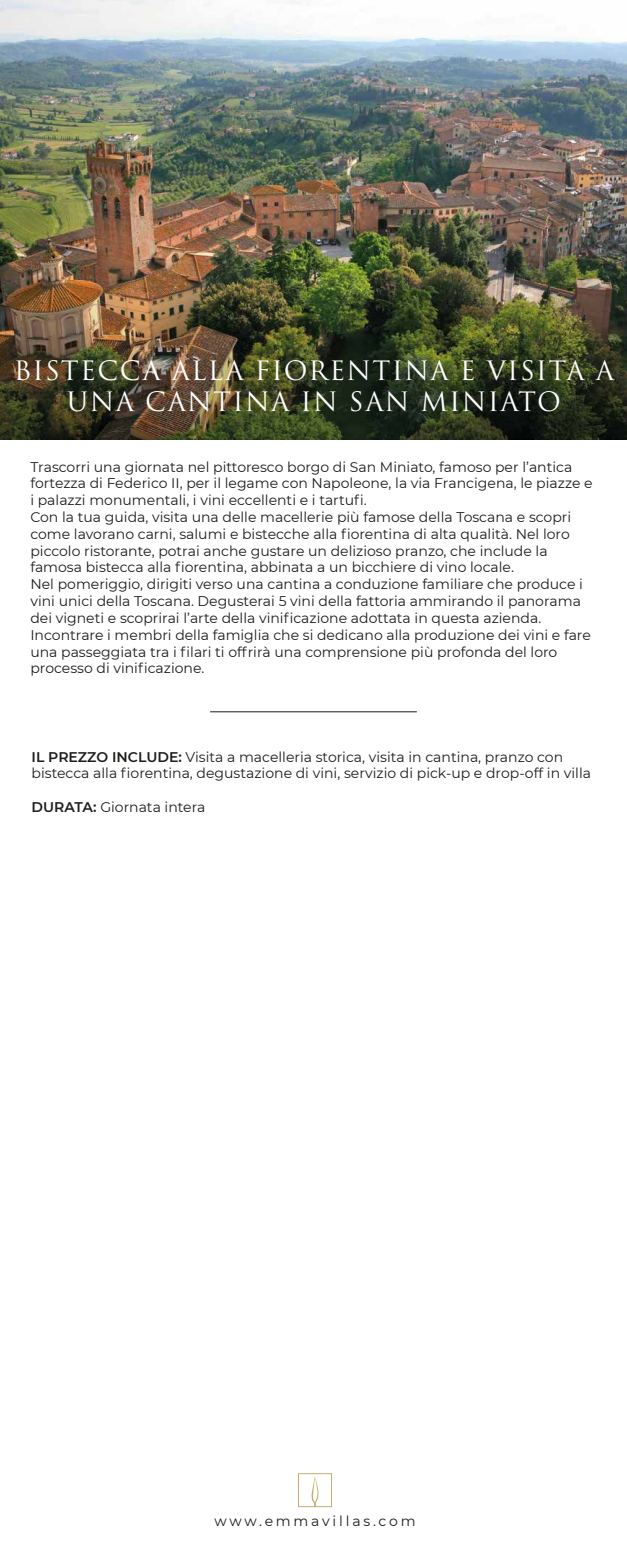
<style>
.page{position:relative;width:627px;height:1560px;background:#fff}
.page>*{position:absolute;margin:0;border:0;box-sizing:border-box;transform-origin:0 0}
.t1{font:26px/31.2px "Trajan Pro 3";letter-spacing:.05em;color:#fff;text-align:center}
.t2{font:14px/16.8px "Montserrat";color:#1d1d1b}
.t3{font:14px "Montserrat";letter-spacing:.2em;color:#1d1d1b}
.s1{font-weight:600}
</style>
<div class="page">
<hr style="left:210px;top:711px;width:206px;height:1px;background:#1d1d1b">
<svg style="left:298px;top:1473px;width:34px;height:33px"></svg>
<img style="left:0;top:0;width:626px;height:439px">
<h1 class="t1" style="left:14px;top:356px;width:601px">BISTECCA ALLA FIORENTINA E VISITA A<br>UNA CANTINA IN SAN MINIATO</h1>
<p class="t2" style="left:30px;top:457px;width:563px">Trascorri una giornata nel pittoresco borgo di San Miniato, famoso per l’antica fortezza di Federico II, per il legame con Napoleone, la via Francigena, le piazze e i palazzi monumentali, i vini eccellenti e i tartufi.<br>Con la tua guida, visita una delle macellerie più famose della Toscana e scopri come lavorano carni, salumi e bistecche alla fiorentina di alta qualità. Nel loro piccolo ristorante, potrai anche gustare un delizioso pranzo, che include la famosa bistecca alla fiorentina, abbinata a un bicchiere di vino locale.<br>Nel pomeriggio, dirigiti verso una cantina a conduzione familiare che produce i vini unici della Toscana. Degusterai 5 vini della fattoria ammirando il panorama dei vigneti e scoprirai l’arte della vinificazione adottata in questa azienda.<br>Incontrare i membri della famiglia che si dedicano alla produzione dei vini e fare una passeggiata tra i filari ti offrirà una comprensione più profonda del loro processo di vinificazione.</p>
<p class="t2" style="left:32px;top:747px;width:560px"><span class="s1">IL PREZZO INCLUDE:</span> Visita a macelleria storica, visita in cantina, pranzo con bistecca alla fiorentina, degustazione di vini, servizio di pick-up e drop-off in villa</p>
<p class="t2" style="left:32px;top:798px;width:175px"><span class="s1">DURATA:</span> Giornata intera</p>
<p class="t3" style="left:214px;top:1511px;width:203px">www.emmavillas.com</p>
</div>
